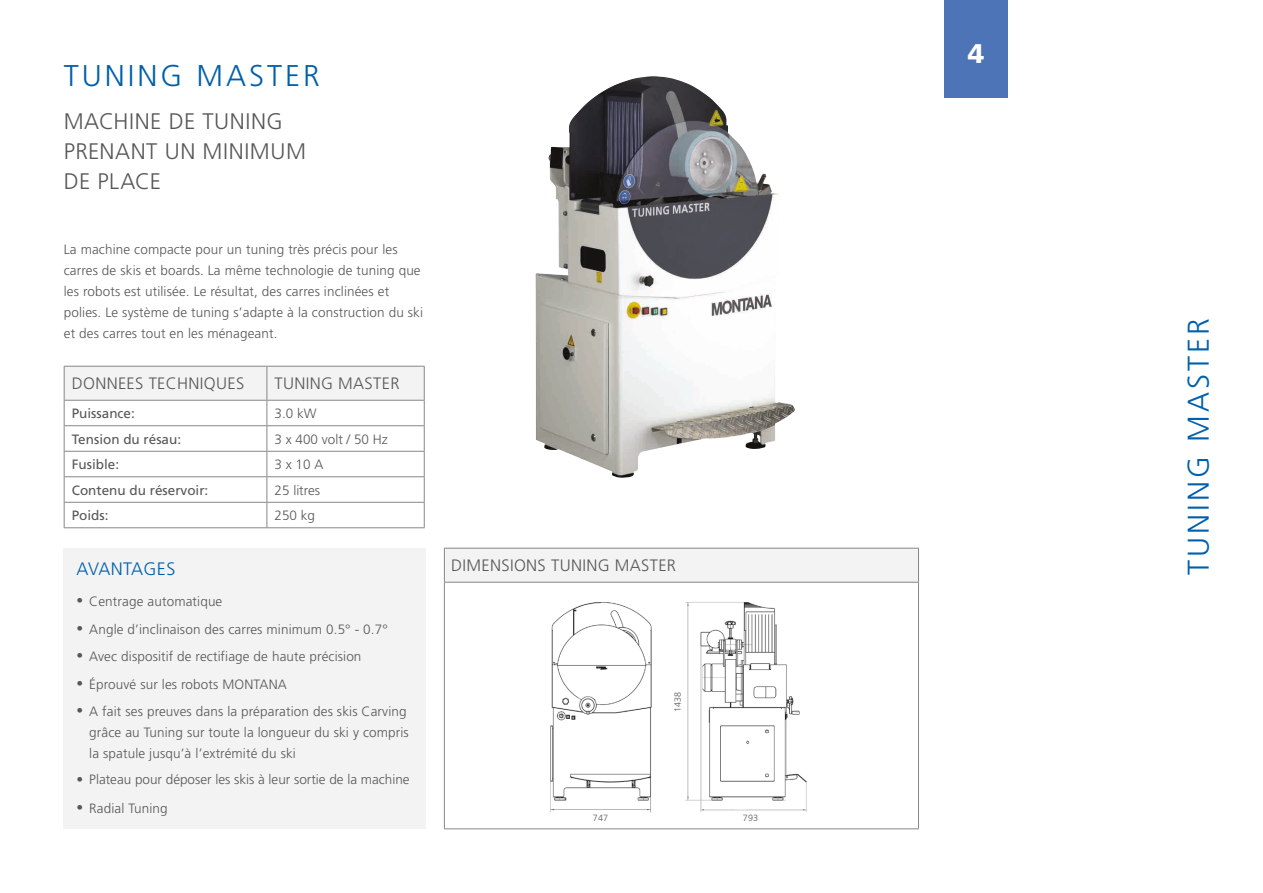
<style>
.page{position:relative;width:1263px;height:893px;background:#fff}
.page>*{position:absolute;margin:0;border:0;box-sizing:border-box;transform-origin:0 0}
.Hochkant{font:300 30px "Frutiger LT Pro";letter-spacing:.1em;color:#005faa}
.Kapitel_IHV{font:300 30px "Frutiger LT Pro";letter-spacing:.1em;color:#005faa}
.t1{font:900 27px "Frutiger LT Pro";color:#fff}
.Subheader{font:300 22.5px/30px "Frutiger LT Pro";letter-spacing:.025em;color:#575756}
.Aufzählung_Ü-Schrift{font:300 18px "Frutiger LT Pro";letter-spacing:.02em;color:#005faa}
.Ü-Schrift_in_Tabelle{font:300 16.5px "Frutiger LT Pro";letter-spacing:.02em;color:#575756}
.Fließtext_9_14{font:300 13.5px/21px "Frutiger LT Pro";letter-spacing:.01em;color:#575756}
.Tabelle_FETT{font:13.5px "Frutiger LT Pro";color:#575756}
.Tabelle_LINKS{font:300 13.5px "Frutiger LT Pro";color:#575756}
.Fließtext_9_14-2{font:300 9px "Frutiger LT Pro";letter-spacing:.01em;color:#575756}
</style>
<div class="page">
<img style="left:535px;top:76px;width:260px;height:402px">
<div style="left:444px;top:548px;width:474px;height:34px;background:#f3f3f3"></div>
<hr style="left:444px;top:549px;width:1px;height:33px;background:#878787">
<hr style="left:444px;top:548px;width:475px;height:1px;background:#878787">
<hr style="left:918px;top:549px;width:1px;height:33px;background:#878787">
<hr style="left:444px;top:582px;width:475px;height:1px;background:#878787">
<hr style="left:444px;top:583px;width:1px;height:245px;background:#878787">
<hr style="left:918px;top:583px;width:1px;height:245px;background:#878787">
<hr style="left:444px;top:828px;width:475px;height:1px;background:#878787">
<img style="left:550px;top:602px;width:257px;height:211px">
<div style="left:64px;top:549px;width:362px;height:280px;background:#f3f3f3"></div>
<svg style="left:64px;top:367px;width:361px;height:160px"></svg>
<hr style="left:64px;top:527px;width:203px;height:1px;background:#878787">
<hr style="left:267px;top:527px;width:158px;height:1px;background:#878787">
<hr style="left:64px;top:367px;width:1px;height:33px;background:#878787">
<hr style="left:64px;top:366px;width:203px;height:1px;background:#878787">
<hr style="left:267px;top:366px;width:158px;height:1px;background:#878787">
<hr style="left:267px;top:367px;width:1px;height:33px;background:#878787">
<hr style="left:424px;top:367px;width:1px;height:33px;background:#878787">
<hr style="left:64px;top:400px;width:203px;height:1px;background:#878787">
<hr style="left:267px;top:400px;width:158px;height:1px;background:#878787">
<div style="left:944px;top:0;width:64px;height:98px;background:#4e74b8"></div>
<p class="Kapitel_IHV" style="left:64px;top:58px;width:258px">TUNING MASTER</p>
<p class="Subheader" style="left:64px;top:106px;width:244px">MACHINE DE TUNING<br>PRENANT UN MINIMUM<br>DE PLACE</p>
<p class="Fließtext_9_14" style="left:64px;top:239px;width:361px">La machine compacte pour un tuning très précis pour les carres de skis et boards. La même technologie de tuning que les robots est utilisée. Le résultat, des carres inclinées et polies. Le système de tuning s’adapte à la construction du ski et des carres tout en les ménageant.</p>
<p class="Ü-Schrift_in_Tabelle" style="left:72px;top:374px;width:174px">DONNEES TECHNIQUES</p>
<p class="Ü-Schrift_in_Tabelle" style="left:275px;top:374px;width:126px">TUNING MASTER</p>
<p class="Tabelle_FETT" style="left:72px;top:405px;width:65px">Puissance:</p>
<p class="Tabelle_LINKS" style="left:275px;top:405px;width:44px">3.0 kW</p>
<p class="Tabelle_FETT" style="left:72px;top:431px;width:111px">Tension du résau:</p>
<p class="Tabelle_LINKS" style="left:275px;top:431px;width:115px">3 x 400 volt / 50 Hz</p>
<p class="Tabelle_FETT" style="left:72px;top:456px;width:49px">Fusible:</p>
<p class="Tabelle_LINKS" style="left:275px;top:457px;width:50px">3 x 10 A</p>
<p class="Tabelle_FETT" style="left:72px;top:482px;width:138px">Contenu du réservoir:</p>
<p class="Tabelle_LINKS" style="left:275px;top:482px;width:47px">25 litres</p>
<p class="Tabelle_FETT" style="left:72px;top:507px;width:38px">Poids:</p>
<p class="Tabelle_LINKS" style="left:275px;top:508px;width:42px">250 kg</p>
<p class="Aufzählung_Ü-Schrift" style="left:77px;top:558px;width:100px">AVANTAGES</p>
<p class="Fließtext_9_14" style="left:77px;top:591px;width:147px">• Centrage automatique</p>
<p class="Fließtext_9_14" style="left:77px;top:619px;width:313px">• Angle d’inclinaison des carres minimum 0.5° - 0.7°</p>
<p class="Fließtext_9_14" style="left:77px;top:646px;width:286px">• Avec dispositif de rectifiage de haute précision</p>
<p class="Fließtext_9_14" style="left:77px;top:673px;width:212px">• Éprouvé sur les robots MONTANA</p>
<p class="Fließtext_9_14" style="left:89px;top:701px;width:321px;text-indent:-13px">• A fait ses preuves dans la préparation des skis Carving grâce au Tuning sur toute la longueur du ski y compris la spatule jusqu’à l’extrémité du ski</p>
<p class="Fließtext_9_14" style="left:77px;top:769px;width:335px">• Plateau pour déposer les skis à leur sortie de la machine</p>
<p class="Fließtext_9_14" style="left:77px;top:798px;width:93px">• Radial Tuning</p>
<p class="Ü-Schrift_in_Tabelle" style="left:451px;top:556px;width:226px">DIMENSIONS TUNING MASTER</p>
<p class="Fließtext_9_14-2" style="left:672px;top:712px;width:22px;rotate:-90deg">1438</p>
<p class="Fließtext_9_14-2" style="left:593px;top:813px;width:17px">747</p>
<p class="Fließtext_9_14-2" style="left:743px;top:813px;width:17px">793</p>
<h2 class="t1" style="left:968px;top:37px;width:18px">4</h2>
<p class="Hochkant" style="left:1181px;top:574px;width:258px;rotate:-90deg">TUNING MASTER</p>
</div>
